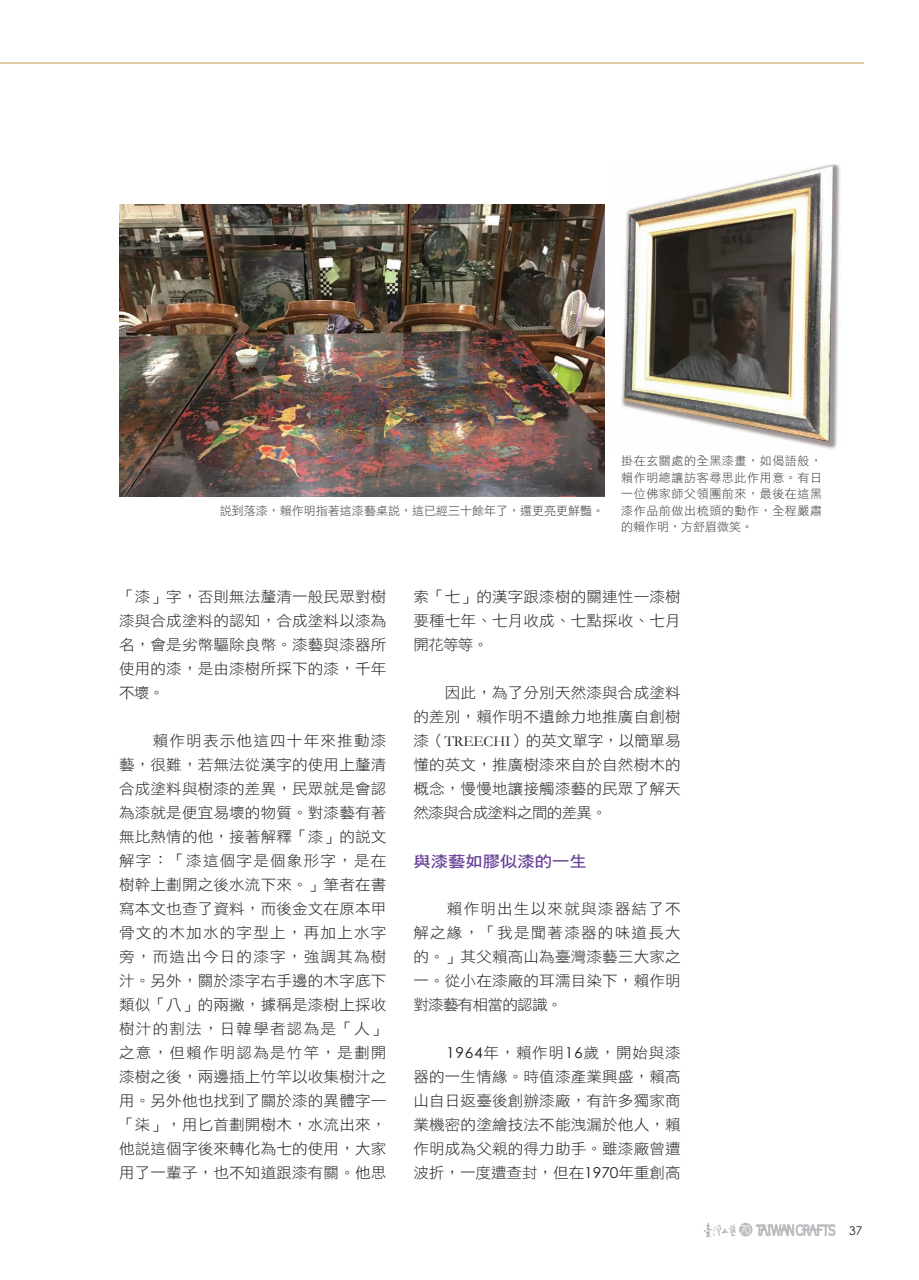
<style>
.page{position:relative;width:919px;height:1280px;background:#fff}
.page>*{position:absolute;margin:0;border:0;box-sizing:border-box;transform-origin:0 0}
.t1{font:15.75px "DF Hei Std W7 B5 pc H";color:#694099;scale:1.1 1}
.t2{font:15px/24px "DF Hei Std W3 B5 pc H";letter-spacing:.01em;color:#231f20;text-align:justify;scale:1.04 1}
.t3{font:12px/16.5px "DF Hei Std W3 B5 pc H";letter-spacing:.05em;color:#3e3e3f;text-align:justify}
.t4{font:12px "DF Hei Std W3 B5 pc H";color:#3e3e3f}
.t5{font:12px "Century Gothic";color:#fff;scale:.85 1}
.t6{font:12px "Century Gothic";color:#231f20}
.s1{font-family:"Garamond"}
.s2{font-family:"Century Gothic"}
</style>
<div class="page">
<div style="left:739px;top:1223px;width:13px;height:13px;background:#bcbdc0;border-radius:50%"></div>
<img style="left:703px;top:1223px;width:32px;height:14px">
<svg style="left:755px;top:1224px;width:80px;height:12px"></svg>
<hr style="left:13px;top:63px;width:850px;height:1px;background:#bc9a4c">
<svg style="left:0;top:63px;width:13px;height:1px"></svg>
<img style="left:119px;top:204px;width:485px;height:292px">
<img style="left:621px;top:165px;width:220px;height:284px">
<p class="t4" style="left:220px;top:506px;width:386px">說到落漆，賴作明指著這漆藝桌說，這已經三十餘年了，還更亮更鮮豔。</p>
<p class="t3" style="left:621px;top:454px;width:202px">掛在玄關處的全黑漆畫，如偈語般，賴作明總讓訪客尋思此作用意。有日一位佛家師父領團前來，最後在這黑漆作品前做出梳頭的動作，全程嚴肅的賴作明，方舒眉微笑。</p>
<p class="t2" style="left:119px;top:586px;width:258px">「漆」字，否則無法釐清一般民眾對樹漆與合成塗料的認知，合成塗料以漆為名，會是劣幣驅除良幣。漆藝與漆器所使用的漆，是由漆樹所採下的漆，千年不壞。</p>
<p class="t2" style="left:119px;top:730px;width:258px">　　賴作明表示他這四十年來推動漆藝，很難，若無法從漢字的使用上釐清合成塗料與樹漆的差異，民眾就是會認為漆就是便宜易壞的物質。對漆藝有著無比熱情的他，接著解釋「漆」的說文解字：「漆這個字是個象形字，是在樹幹上劃開之後水流下來。」筆者在書寫本文也查了資料，而後金文在原本甲骨文的木加水的字型上，再加上水字旁，而造出今日的漆字，強調其為樹汁。另外，關於漆字右手邊的木字底下類似「八」的兩撇，據稱是漆樹上採收樹汁的割法，日韓學者認為是「人」之意，但賴作明認為是竹竿，是劃開漆樹之後，兩邊插上竹竿以收集樹汁之用。另外他也找到了關於漆的異體字—「柒」，用匕首劃開樹木，水流出來，他說這個字後來轉化為七的使用，大家用了一輩子，也不知道跟漆有關。他思</p>
<p class="t2" style="left:413px;top:586px;width:258px">索「七」的漢字跟漆樹的關連性—漆樹要種七年、七月收成、七點採收、七月開花等等。</p>
<p class="t2" style="left:413px;top:682px;width:258px">　　因此，為了分別天然漆與合成塗料的差別，賴作明不遺餘力地推廣自創樹漆（<span class="s1">TREECHI</span>）的英文單字，以簡單易懂的英文，推廣樹漆來自於自然樹木的概念，慢慢地讓接觸漆藝的民眾了解天然漆與合成塗料之間的差異。</p>
<p class="t1" style="left:413px;top:855px;width:159px">與漆藝如膠似漆的一生</p>
<p class="t2" style="left:413px;top:898px;width:258px">　　賴作明出生以來就與漆器結了不解之緣，「我是聞著漆器的味道長大的。」其父賴高山為臺灣漆藝三大家之一。從小在漆廠的耳濡目染下，賴作明對漆藝有相當的認識。</p>
<p class="t2" style="left:413px;top:1042px;width:258px">　　<span class="s2">1964</span>年，賴作明<span class="s2">16</span>歲，開始與漆器的一生情緣。時值漆產業興盛，賴高山自日返臺後創辦漆廠，有許多獨家商業機密的塗繪技法不能洩漏於他人，賴作明成為父親的得力助手。雖漆廠曾遭波折，一度遭查封，但在<span class="s2">1970</span>年重創高</p>
<p class="t5" style="left:740px;top:1222px;width:14px">70</p>
<p class="t6" style="left:849px;top:1222px;width:15px">37</p>
</div>
